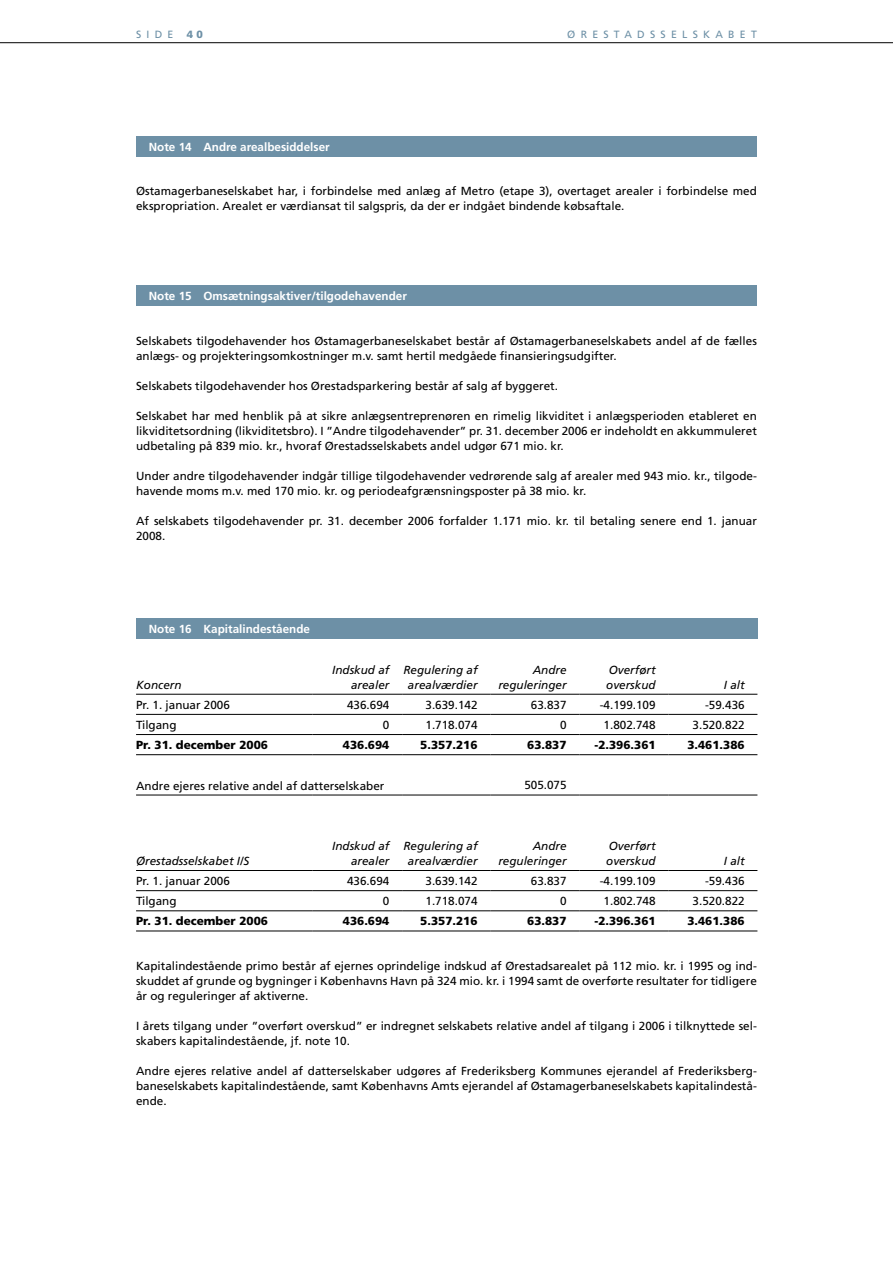
<style>
.page{position:relative;width:893px;height:1263px;background:#fff}
.page>*{position:absolute;margin:0;border:0;box-sizing:border-box;transform-origin:0 0}
.t1{font:11.7px/15px "Frutiger";color:#000}
.t2{font:italic 11.7px/15px "Frutiger";color:#000;text-align:right}
.t3{font:900 11.7px "Frutiger";color:#000}
.t4{font:700 11.7px "Frutiger";color:#fff}
.t5{font:10.5px "Frutiger";letter-spacing:.5em;color:#6d90a6}
.t6{font:900 10.5px "Frutiger";color:#6d90a6}
</style>
<div class="page">
<hr style="left:0;top:42px;width:893px;height:1px;background:#000">
<div style="left:136px;top:136px;width:620px;height:20px;background:#6d90a6"></div>
<div style="left:136px;top:286px;width:620px;height:20px;background:#6d90a6"></div>
<div style="left:136px;top:619px;width:621px;height:20px;background:#6d90a6"></div>
<hr style="left:136px;top:694px;width:176px;height:1px;background:#000">
<hr style="left:312px;top:694px;width:90px;height:1px;background:#000">
<hr style="left:402px;top:694px;width:88px;height:1px;background:#000">
<hr style="left:490px;top:694px;width:89px;height:1px;background:#000">
<hr style="left:579px;top:694px;width:89px;height:1px;background:#000">
<hr style="left:668px;top:694px;width:89px;height:1px;background:#000">
<hr style="left:136px;top:714px;width:176px;height:1px;background:#000">
<hr style="left:312px;top:714px;width:90px;height:1px;background:#000">
<hr style="left:402px;top:714px;width:88px;height:1px;background:#000">
<hr style="left:490px;top:714px;width:89px;height:1px;background:#000">
<hr style="left:579px;top:714px;width:89px;height:1px;background:#000">
<hr style="left:668px;top:714px;width:89px;height:1px;background:#000">
<hr style="left:136px;top:734px;width:176px;height:1px;background:#000">
<hr style="left:312px;top:734px;width:90px;height:1px;background:#000">
<hr style="left:402px;top:734px;width:88px;height:1px;background:#000">
<hr style="left:490px;top:734px;width:89px;height:1px;background:#000">
<hr style="left:579px;top:734px;width:89px;height:1px;background:#000">
<hr style="left:668px;top:734px;width:89px;height:1px;background:#000">
<hr style="left:136px;top:754px;width:176px;height:1px;background:#000">
<hr style="left:312px;top:754px;width:90px;height:1px;background:#000">
<hr style="left:402px;top:754px;width:88px;height:1px;background:#000">
<hr style="left:490px;top:754px;width:89px;height:1px;background:#000">
<hr style="left:579px;top:754px;width:89px;height:1px;background:#000">
<hr style="left:668px;top:754px;width:89px;height:1px;background:#000">
<hr style="left:136px;top:795px;width:176px;height:1px;background:#000">
<hr style="left:312px;top:795px;width:90px;height:1px;background:#000">
<hr style="left:402px;top:795px;width:88px;height:1px;background:#000">
<hr style="left:490px;top:795px;width:89px;height:1px;background:#000">
<hr style="left:579px;top:795px;width:89px;height:1px;background:#000">
<hr style="left:668px;top:795px;width:89px;height:1px;background:#000">
<hr style="left:136px;top:870px;width:176px;height:1px;background:#000">
<hr style="left:312px;top:870px;width:90px;height:1px;background:#000">
<hr style="left:402px;top:870px;width:88px;height:1px;background:#000">
<hr style="left:490px;top:870px;width:89px;height:1px;background:#000">
<hr style="left:579px;top:870px;width:89px;height:1px;background:#000">
<hr style="left:668px;top:870px;width:89px;height:1px;background:#000">
<hr style="left:136px;top:890px;width:176px;height:1px;background:#000">
<hr style="left:312px;top:890px;width:90px;height:1px;background:#000">
<hr style="left:402px;top:890px;width:88px;height:1px;background:#000">
<hr style="left:490px;top:890px;width:89px;height:1px;background:#000">
<hr style="left:579px;top:890px;width:89px;height:1px;background:#000">
<hr style="left:668px;top:890px;width:89px;height:1px;background:#000">
<hr style="left:136px;top:910px;width:176px;height:1px;background:#000">
<hr style="left:312px;top:910px;width:90px;height:1px;background:#000">
<hr style="left:402px;top:910px;width:88px;height:1px;background:#000">
<hr style="left:490px;top:910px;width:89px;height:1px;background:#000">
<hr style="left:579px;top:910px;width:89px;height:1px;background:#000">
<hr style="left:668px;top:910px;width:89px;height:1px;background:#000">
<hr style="left:136px;top:931px;width:176px;height:1px;background:#000">
<hr style="left:312px;top:931px;width:90px;height:1px;background:#000">
<hr style="left:402px;top:931px;width:88px;height:1px;background:#000">
<hr style="left:490px;top:931px;width:89px;height:1px;background:#000">
<hr style="left:579px;top:931px;width:89px;height:1px;background:#000">
<hr style="left:668px;top:931px;width:89px;height:1px;background:#000">
<p class="t5" style="left:136px;top:28px;width:39px">side</p>
<p class="t6" style="left:187px;top:28px;width:18px">4 0</p>
<p class="t5" style="left:567px;top:28px;width:191px">Ørestadsselskabet</p>
<p class="t4" style="left:149px;top:140px;width:182px">Note 14 Andre arealbesiddelser</p>
<p class="t1" style="left:136px;top:184px;width:622px">Østamagerbaneselskabet har, i forbindelse med anlæg af Metro (etape 3), overtaget arealer i forbindelse med ekspropriation. Arealet er værdiansat til salgspris, da der er indgået bindende købsaftale.</p>
<p class="t4" style="left:149px;top:289px;width:260px">Note 15 Omsætningsaktiver/tilgodehavender</p>
<p class="t1" style="left:136px;top:333px;width:622px">Selskabets tilgodehavender hos Østamagerbaneselskabet består af Østamagerbaneselskabets andel af de fælles anlægs- og projekteringsomkostninger m.v. samt hertil medgåede finansieringsudgifter.</p>
<p class="t1" style="left:136px;top:378px;width:423px">Selskabets tilgodehavender hos Ørestadsparkering består af salg af byggeret.</p>
<p class="t1" style="left:136px;top:408px;width:622px;text-align:justify">Selskabet har med henblik på at sikre anlægsentreprenøren en rimelig likviditet i anlægsperioden etableret en likviditetsordning (likviditetsbro). I ”Andre tilgodehavender” pr. 31. december 2006 er indeholdt en akkummuleret udbetaling på 839 mio. kr., hvoraf Ørestadsselskabets andel udgør 671 mio. kr.</p>
<p class="t1" style="left:136px;top:468px;width:622px">Under andre tilgodehavender indgår tillige tilgodehavender vedrørende salg af arealer med 943 mio. kr., tilgode&shy;havende moms m.v. med 170 mio. kr. og periodeafgrænsningsposter på 38 mio. kr.</p>
<p class="t1" style="left:136px;top:513px;width:622px">Af selskabets tilgodehavender pr. 31. december 2006 forfalder 1.171 mio. kr. til betaling senere end 1. januar<br>2008.</p>
<p class="t4" style="left:149px;top:622px;width:163px">Note 16 Kapitalindestående</p>
<p class="t2" style="left:136px;top:677px;width:47px">Koncern</p>
<p class="t2" style="left:332px;top:662px;width:59px">Indskud af arealer</p>
<p class="t2" style="left:403px;top:662px;width:76px;text-align:center">Regulering af arealværdier</p>
<p class="t2" style="left:498px;top:662px;width:70px">Andre reguleringer</p>
<p class="t2" style="left:606px;top:662px;width:51px;text-align:left">Overført overskud</p>
<p class="t2" style="left:724px;top:677px;width:22px">I alt</p>
<p class="t1" style="left:136px;top:697px;width:95px">Pr. 1. januar 2006</p>
<p class="t1" style="left:347px;top:697px;width:44px">436.694</p>
<p class="t1" style="left:425px;top:697px;width:54px">3.639.142</p>
<p class="t1" style="left:531px;top:697px;width:37px">63.837</p>
<p class="t1" style="left:600px;top:697px;width:57px">-4.199.109</p>
<p class="t1" style="left:705px;top:697px;width:41px">-59.436</p>
<p class="t1" style="left:136px;top:717px;width:42px">Tilgang</p>
<p class="t1" style="left:383px;top:717px;width:8px">0</p>
<p class="t1" style="left:425px;top:717px;width:54px">1.718.074</p>
<p class="t1" style="left:560px;top:717px;width:8px">0</p>
<p class="t1" style="left:604px;top:717px;width:54px">1.802.748</p>
<p class="t1" style="left:693px;top:717px;width:54px">3.520.822</p>
<p class="t3" style="left:136px;top:738px;width:133px">Pr. 31. december 2006</p>
<p class="t3" style="left:343px;top:738px;width:41px">436.694</p>
<p class="t3" style="left:420px;top:738px;width:59px">5.357.216</p>
<p class="t3" style="left:527px;top:738px;width:41px">63.837</p>
<p class="t3" style="left:594px;top:738px;width:63px">-2.396.361</p>
<p class="t3" style="left:687px;top:738px;width:59px">3.461.386</p>
<p class="t1" style="left:136px;top:778px;width:250px">Andre ejeres relative andel af datterselskaber</p>
<p class="t1" style="left:524px;top:778px;width:44px">505.075</p>
<p class="t2" style="left:136px;top:853px;width:115px">Ørestadsselskabet I/S</p>
<p class="t2" style="left:332px;top:838px;width:59px">Indskud af arealer</p>
<p class="t2" style="left:403px;top:838px;width:76px;text-align:center">Regulering af arealværdier</p>
<p class="t2" style="left:498px;top:838px;width:70px">Andre reguleringer</p>
<p class="t2" style="left:606px;top:838px;width:51px;text-align:left">Overført overskud</p>
<p class="t2" style="left:724px;top:853px;width:22px">I alt</p>
<p class="t1" style="left:136px;top:873px;width:95px">Pr. 1. januar 2006</p>
<p class="t1" style="left:347px;top:873px;width:44px">436.694</p>
<p class="t1" style="left:425px;top:873px;width:54px">3.639.142</p>
<p class="t1" style="left:531px;top:873px;width:37px">63.837</p>
<p class="t1" style="left:600px;top:873px;width:57px">-4.199.109</p>
<p class="t1" style="left:705px;top:873px;width:41px">-59.436</p>
<p class="t1" style="left:136px;top:894px;width:42px">Tilgang</p>
<p class="t1" style="left:383px;top:894px;width:8px">0</p>
<p class="t1" style="left:425px;top:894px;width:54px">1.718.074</p>
<p class="t1" style="left:560px;top:894px;width:8px">0</p>
<p class="t1" style="left:604px;top:894px;width:54px">1.802.748</p>
<p class="t1" style="left:693px;top:894px;width:54px">3.520.822</p>
<p class="t3" style="left:136px;top:914px;width:133px">Pr. 31. december 2006</p>
<p class="t3" style="left:343px;top:914px;width:41px">436.694</p>
<p class="t3" style="left:420px;top:914px;width:59px">5.357.216</p>
<p class="t3" style="left:527px;top:914px;width:41px">63.837</p>
<p class="t3" style="left:594px;top:914px;width:63px">-2.396.361</p>
<p class="t3" style="left:687px;top:914px;width:59px">3.461.386</p>
<p class="t1" style="left:136px;top:958px;width:622px;text-align:justify">Kapitalindestående primo består af ejernes oprindelige indskud af Ørestadsarealet på 112 mio. kr. i 1995 og ind&shy;skuddet af grunde og bygninger i Københavns Havn på 324 mio. kr. i 1994 samt de overførte resultater for tidligere år og reguleringer af aktiverne.</p>
<p class="t1" style="left:136px;top:1018px;width:622px">I årets tilgang under ”overført overskud” er indregnet selskabets relative andel af tilgang i 2006 i tilknyttede sel&shy;skabers kapitalindestående, jf. note 10.</p>
<p class="t1" style="left:136px;top:1063px;width:622px;text-align:justify">Andre ejeres relative andel af datterselskaber udgøres af Frederiksberg Kommunes ejerandel af Frederiksberg&shy;bane-selskabets kapitalindestående, samt Københavns Amts ejerandel af Østamagerbaneselskabets kapitalindestå&shy;ende.</p>
</div>
